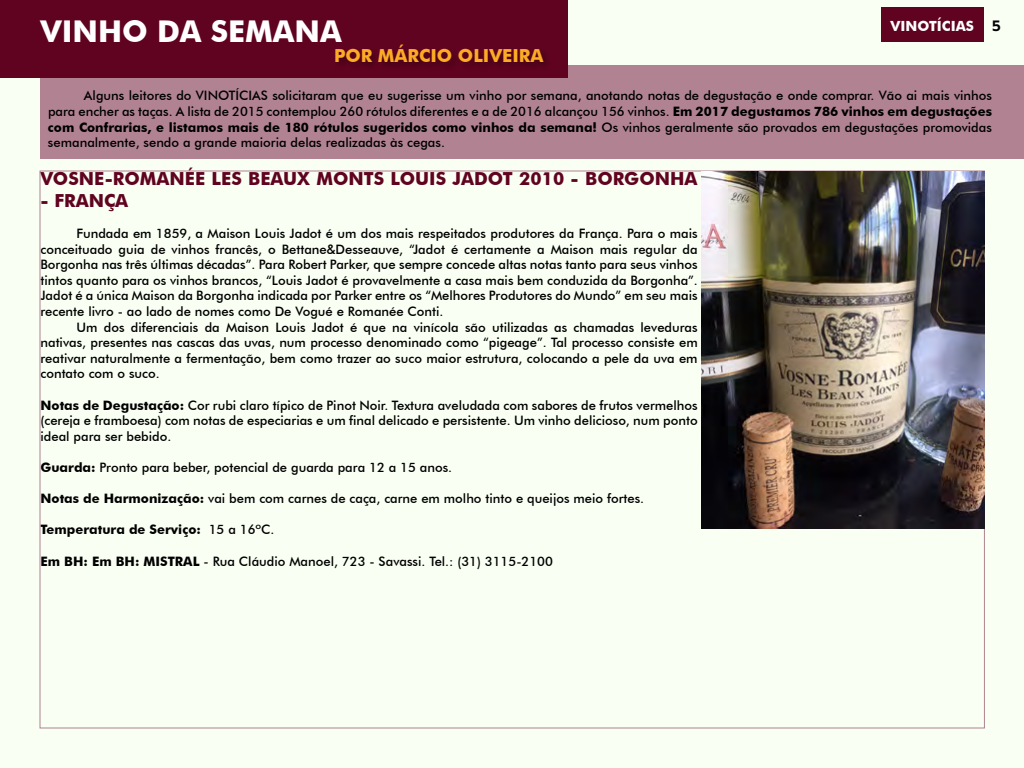
<style>
.page{position:relative;width:1024px;height:768px;background:#f9fff3}
.page>*{position:absolute;margin:0;border:0;box-sizing:border-box;transform-origin:0 0}
.t1{font:700 30px "Futura BT";color:#fff}
.t2{font:700 18px "Futura BT";color:#600320}
.t3{font:700 18px "Futura BT";color:#fbac24}
.t4{font:700 14px "Futura BT";color:#fff}
.t5{font:500 13px/15.6px "Futura BT";color:#000;text-align:justify}
.t6{font:700 13px "Futura BT";color:#000}
.s1{font-family:"Kontrapunkt Bob";font-size:15px;color:#000}
.s2{font-weight:700}
.s3{font-weight:500}
</style>
<div class="page">
<div style="left:881px;top:7px;width:103px;height:35px;background:#600320"></div>
<div style="left:40px;top:65px;width:984px;height:94px;background:#b18392"></div>
<div style="left:0;top:0;width:568px;height:78px;background:#600320"></div>
<div style="left:334px;top:44px;width:219px;height:28px;background:#5a021e"></div>
<img style="left:702px;top:171px;width:282px;height:358px">
<h1 class="t1" style="left:40px;top:13px;width:23px">vinho</h1>
<h1 class="t1" style="left:157px;top:13px;width:77px">da semana</h1>
<h2 class="t3" style="left:334px;top:45px;width:14px">por</h2>
<h2 class="t3" style="left:378px;top:45px;width:14px">márcio</h2>
<h2 class="t3" style="left:458px;top:45px;width:12px">oliveira</h2>
<p class="t4" style="left:891px;top:18px;width:112px">vinotícias <span class="s1">5</span></p>
<p class="t5" style="left:48px;top:88px;width:24px">A</p>
<p class="t5" style="left:93px;top:88px;width:121px">lguns leitores do VINO</p>
<p class="t5" style="left:229px;top:88px;width:27px">TÍCIAS</p>
<p class="t5" style="left:48px;top:88px;width:946px;text-indent:224px">solicitaram que eu sugerisse um vinho por semana, anotando notas de degustação e onde comprar. Vão ai mais vinhos para encher as taças. A lista de 2015 contemplou 260 rótulos diferentes e a de 2016 alcançou 156 vinhos. <span class="s2">Em 2017 degustamos 786 vinhos em degustações com Confrarias, e listamos mais de 180 rótulos sugeridos como vinhos da semana!</span> Os vinhos geralmente são provados em degustações promovidas semanalmente, sendo a grande maioria delas realizadas às cegas.</p>
<h2 class="t2" style="left:40px;top:168px;width:659px">VOSNE-ROMANÉE LES BEAUX MONTS LOUIS JADOT 2010 - BORGONHA</h2>
<h2 class="t2" style="left:40px;top:189px;width:89px">- FRANÇA</h2>
<p class="t5" style="left:40px;top:225px;width:659px;text-indent:36px">Fundada em 1859, a Maison Louis Jadot é um dos mais respeitados produtores da França. Para o mais conceituado guia de vinhos francês, o Bettane&amp;Desseauve, “Jadot é certamente a Maison mais regular da Borgonha nas três últimas décadas”. Para Robert Parker, que sempre concede altas notas tanto para seus vinhos tintos quanto para os vinhos brancos, “Louis Jadot é provavelmente a casa mais bem conduzida da Borgonha”.<br>Jadot é a única Maison da Borgonha indicada por Parker entre os “Melhores Produtores do Mundo” em seu mais recente livro - ao lado de nomes como De Vogué e Romanée Conti.</p>
<p class="t5" style="left:40px;top:319px;width:659px;text-indent:36px">Um dos diferenciais da Maison Louis Jadot é que na vinícola são utilizadas as chamadas leveduras nativas, presentes nas cascas das uvas, num processo denominado como “pigeage”. Tal processo consiste em reativar naturalmente a fermentação, bem como trazer ao suco maior estrutura, colocando a pele da uva em contato com o suco.</p>
<p class="t5" style="left:40px;top:397px;width:659px"><span class="s2">Notas de Degustação:</span> Cor rubi claro típico de Pinot Noir. Textura aveludada com sabores de frutos vermelhos (cereja e framboesa) com notas de especiarias e um final delicado e persistente. Um vinho delicioso, num ponto ideal para ser bebido.</p>
<p class="t5" style="left:40px;top:459px;width:413px"><span class="s2">Guarda:</span> Pronto para beber, potencial de guarda para 12 a 15 anos.</p>
<p class="t5" style="left:40px;top:491px;width:605px"><span class="s2">Notas de Harmonização:</span> vai bem com carnes de caça, carne em molho tinto e queijos meio fortes.</p>
<p class="t6" style="left:40px;top:522px;width:236px">Temperatura de Serviço: <span class="s3">15 a 16ºC.</span></p>
<p class="t5" style="left:40px;top:553px;width:514px"><span class="s2">Em BH: Em BH: MISTRAL</span> - Rua Cláudio Manoel, 723 - Savassi. Tel.: (31) 3115-2100</p>
</div>
